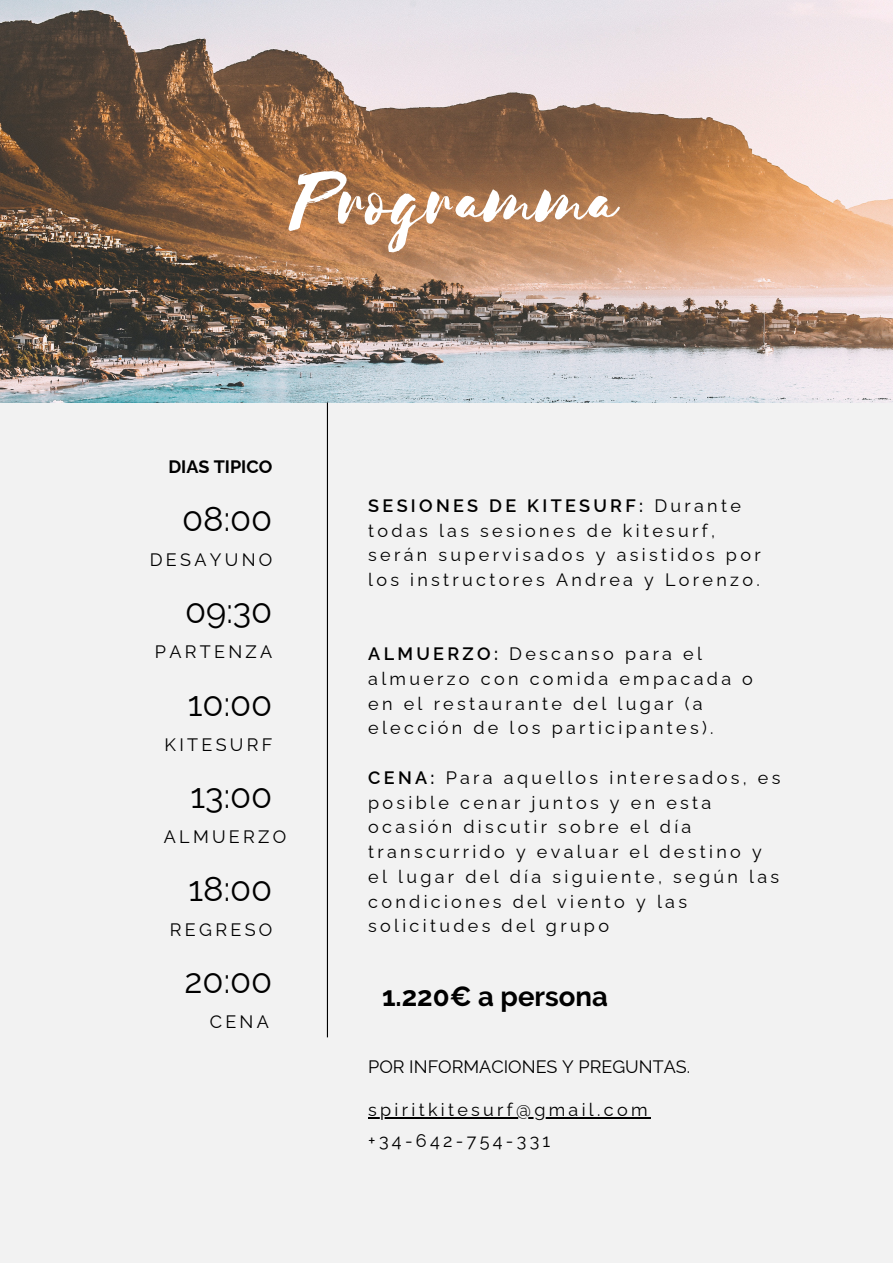
<style>
.page{position:relative;width:893px;height:1264px;background:#fff}
.page>*{position:absolute;margin:0;border:0;box-sizing:border-box;transform-origin:0 0}
.t1{font:84.3px "Selima";color:#fff}
.t2{font:34.5px "Raleway";color:#000}
.t3{font:700 27.45px "Raleway";color:#000}
.t4{font:18px/24.8px "Raleway";letter-spacing:.185em;color:#000}
.t5{font:18px "Raleway";color:#000}
.t6{font:700 18px "Raleway";color:#000}
.s1{font-weight:600}
</style>
<div class="page">
<div style="left:0;top:0;width:892px;height:1262px;background:#f2f2f2"></div>
<img style="left:0;top:0;width:892px;height:403px">
<hr style="left:327px;top:402px;width:1px;height:635px;background:#000">
<hr style="left:368px;top:1117px;width:282px;height:1px;background:#000">
<p class="t1" style="left:294px;top:156px;width:324px">Programma</p>
<p class="t6" style="left:168px;top:456px;width:106px">DIAS TIPICO</p>
<p class="t2" style="left:182px;top:498px;width:92px">08:00</p>
<p class="t4" style="left:150px;top:547px;width:124px">DESAYUNO</p>
<p class="t2" style="left:185px;top:590px;width:89px">09:30</p>
<p class="t4" style="left:368px;top:493px;width:394px"><span class="s1">SESIONES DE KITESURF:</span> Durante todas las sesiones de kitesurf, serán supervisados y asistidos por los instructores Andrea y Lorenzo.</p>
<p class="t4" style="left:155px;top:639px;width:119px">PARTENZA</p>
<p class="t2" style="left:188px;top:683px;width:86px">10:00</p>
<p class="t4" style="left:164px;top:732px;width:109px">KITESURF</p>
<p class="t2" style="left:190px;top:776px;width:83px">13:00</p>
<p class="t4" style="left:164px;top:824px;width:124px">ALMUERZO</p>
<p class="t2" style="left:188px;top:868px;width:85px">18:00</p>
<p class="t4" style="left:170px;top:917px;width:104px">REGRESO</p>
<p class="t2" style="left:185px;top:960px;width:89px">20:00</p>
<p class="t4" style="left:210px;top:1009px;width:61px">CENA</p>
<p class="t4" style="left:368px;top:641px;width:386px"><span class="s1">ALMUERZO:</span> Descanso para el almuerzo con comida empacada o en el restaurante del lugar (a elección de los participantes).</p>
<p class="t4" style="left:368px;top:765px;width:413px"><span class="s1">CENA:</span> Para aquellos interesados, es posible cenar juntos y en esta ocasión discutir sobre el día transcurrido y evaluar el destino y el lugar del día siguiente, según las condiciones del viento y las solicitudes del grupo</p>
<p class="t3" style="left:382px;top:980px;width:227px">1.220€ a persona</p>
<p class="t5" style="left:368px;top:1055px;width:323px">POR INFORMACIONES Y PREGUNTAS.</p>
<p class="t4" style="left:368px;top:1097px;width:281px">spiritkitesurf@gmail.com</p>
<p class="t4" style="left:368px;top:1128px;width:183px">+34-642-754-331</p>
</div>
